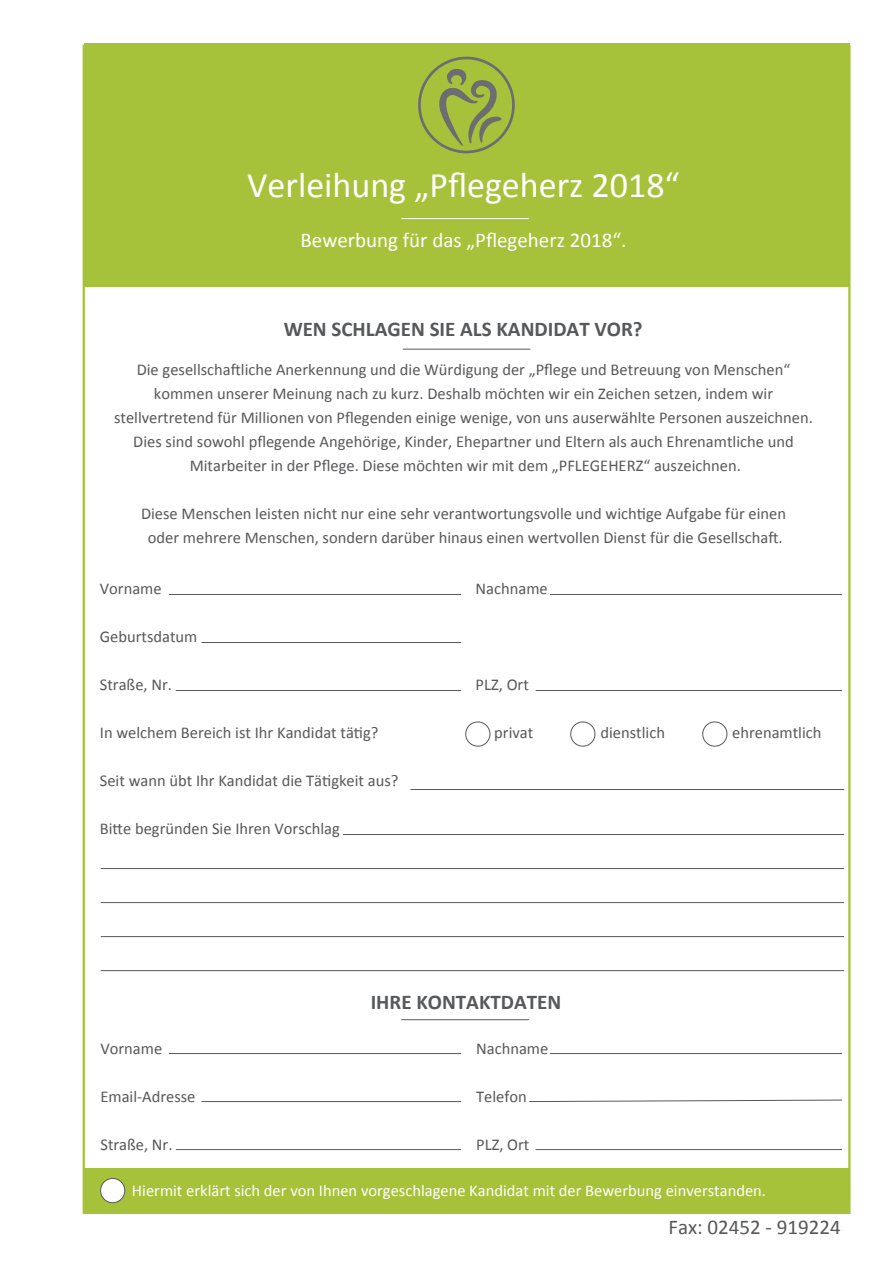
<style>
.page{position:relative;width:893px;height:1263px;background:#fff}
.page>*{position:absolute;margin:0;border:0;box-sizing:border-box;transform-origin:0 0}
.t1{font:36px "Calibri";color:#fff}
.t2{font:700 21px "Calibri";color:#57585a}
.t3{font:21px "Calibri";color:#fff}
.t4{font:21px "Calibri";color:#57585a}
.t5{font:16.5px/24px "Calibri";color:#57585a;text-align:center}
.t6{font:16.5px "Calibri";color:#fff}
</style>
<div class="page">
<div style="left:84px;top:1168px;width:765px;height:46px;background:#a6c23a"></div>
<div style="left:84px;top:43px;width:765px;height:243px;background:#a6c23a"></div>
<svg style="left:439px;top:69px;width:62px;height:77px"></svg>
<div style="left:418px;top:57px;width:97px;height:96px;border:3px solid #6c6d70;border-radius:50%"></div>
<hr style="left:401px;top:218px;width:128px;height:1px;background:#fff">
<hr style="left:403px;top:349px;width:127px;height:1px;background:#57585a">
<hr style="left:401px;top:1019px;width:128px;height:1px;background:#57585a">
<hr style="left:169px;top:594px;width:292px;height:1px;background:#57585a">
<hr style="left:201px;top:642px;width:260px;height:1px;background:#57585a">
<hr style="left:176px;top:690px;width:285px;height:1px;background:#57585a">
<hr style="left:410px;top:789px;width:434px;height:1px;background:#57585a">
<hr style="left:343px;top:834px;width:501px;height:1px;background:#57585a">
<hr style="left:101px;top:868px;width:743px;height:1px;background:#57585a">
<hr style="left:101px;top:902px;width:743px;height:1px;background:#57585a">
<hr style="left:101px;top:936px;width:743px;height:1px;background:#57585a">
<hr style="left:101px;top:970px;width:743px;height:1px;background:#57585a">
<hr style="left:550px;top:594px;width:292px;height:1px;background:#57585a">
<hr style="left:536px;top:690px;width:306px;height:1px;background:#57585a">
<hr style="left:169px;top:1053px;width:292px;height:1px;background:#57585a">
<hr style="left:201px;top:1101px;width:260px;height:1px;background:#57585a">
<hr style="left:176px;top:1149px;width:285px;height:1px;background:#57585a">
<hr style="left:550px;top:1053px;width:292px;height:1px;background:#57585a">
<hr style="left:536px;top:1149px;width:306px;height:1px;background:#57585a">
<svg style="left:529px;top:1100px;width:313px;height:2px"></svg>
<div style="left:465px;top:721px;width:25px;height:25px;border:1px solid #57585a;border-radius:50%"></div>
<div style="left:570px;top:721px;width:25px;height:25px;border:1px solid #57585a;border-radius:50%"></div>
<div style="left:702px;top:721px;width:25px;height:25px;border:1px solid #57585a;border-radius:50%"></div>
<div style="left:101px;top:1178px;width:24px;height:25px;background:#fff;border-radius:50%"></div>
<div style="left:100px;top:1178px;width:25px;height:25px;border:1px solid #57585a;border-radius:50%"></div>
<h1 class="t1" style="left:247px;top:162px;width:434px">Verleihung „Pflegeherz 2018“</h1>
<p class="t3" style="left:300px;top:227px;width:327px">Bewerbung für das „Pflegeherz 2018“.</p>
<p class="t2" style="left:284px;top:315px;width:360px">WEN SCHLAGEN SIE ALS KANDIDAT VOR?</p>
<p class="t5" style="left:114px;top:358px;width:700px">Die gesellschaftliche Anerkennung und die Würdigung der „Pflege und Betreuung von Menschen“ kommen unserer Meinung nach zu kurz. Deshalb möchten wir ein Zeichen setzen, indem wir stellvertretend für Millionen von Pflegenden einige wenige, von uns auserwählte Personen auszeichnen.<br>Dies sind sowohl pflegende Angehörige, Kinder, Ehepartner und Eltern als auch Ehrenamtliche und Mitarbeiter in der Pflege. Diese möchten wir mit dem „PFLEGEHERZ“ auszeichnen.</p>
<p class="t5" style="left:141px;top:502px;width:646px">Diese Menschen leisten nicht nur eine sehr verantwortungsvolle und wichtige Aufgabe für einen oder mehrere Menschen, sondern darüber hinaus einen wertvollen Dienst für die Gesellschaft.</p>
<p class="t5" style="left:100px;top:577px;width:63px">Vorname</p>
<p class="t5" style="left:100px;top:625px;width:99px">Geburtsdatum</p>
<p class="t5" style="left:100px;top:673px;width:74px">Straße, Nr.</p>
<p class="t5" style="left:100px;top:721px;width:280px">In welchem Bereich ist Ihr Kandidat tätig?</p>
<p class="t5" style="left:100px;top:769px;width:300px">Seit wann übt Ihr Kandidat die Tätigkeit aus?</p>
<p class="t5" style="left:100px;top:817px;width:242px">Bitte begründen Sie Ihren Vorschlag</p>
<p class="t5" style="left:476px;top:577px;width:74px">Nachname</p>
<p class="t5" style="left:476px;top:673px;width:55px">PLZ, Ort</p>
<p class="t5" style="left:494px;top:721px;width:41px">privat</p>
<p class="t5" style="left:600px;top:721px;width:66px">dienstlich</p>
<p class="t5" style="left:732px;top:721px;width:91px">ehrenamtlich</p>
<p class="t5" style="left:100px;top:1036px;width:63px">Vorname</p>
<p class="t5" style="left:100px;top:1084px;width:97px">Email-Adresse</p>
<p class="t5" style="left:100px;top:1132px;width:74px">Straße, Nr.</p>
<p class="t2" style="left:371px;top:989px;width:192px">IHRE KONTAKTDATEN</p>
<p class="t5" style="left:476px;top:1036px;width:74px">Nachname</p>
<p class="t5" style="left:476px;top:1084px;width:52px">Telefon</p>
<p class="t5" style="left:476px;top:1132px;width:55px">PLZ, Ort</p>
<p class="t6" style="left:132px;top:1180px;width:636px">Hiermit erklärt sich der von Ihnen vorgeschlagene Kandidat mit der Bewerbung einverstanden.</p>
<p class="t4" style="left:668px;top:1214px;width:174px">Fax: 02452 - 919224</p>
</div>
